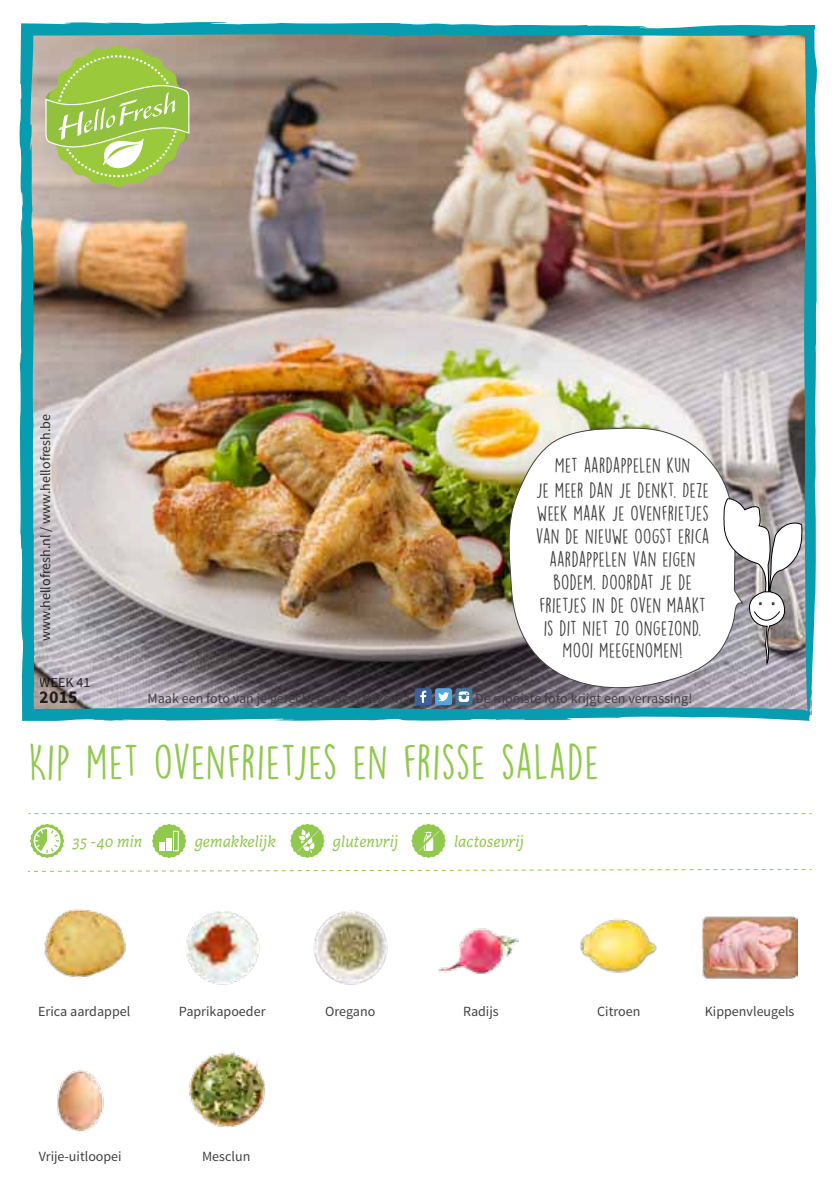
<style>
.page{position:relative;width:840px;height:1191px;background:#fff}
.page>*{position:absolute;margin:0;border:0;box-sizing:border-box;transform-origin:0 0}
.t1{font:44px "Lemon Yellow Sun";letter-spacing:.005em;color:#91c84e}
.t2{font:19px/22.8px "Lemon Yellow Sun";letter-spacing:.005em;color:#414042;text-align:center}
.t3{font:700 18px "Source Sans Pro";color:#000}
.t4{font:italic 17px "Capucine Basic";color:#91c84e}
.t5{font:14px "Source Sans Pro";color:#414042}
.t6{font:14px "Source Sans Pro";color:#000}
</style>
<div class="page">
<svg style="left:29px;top:813px;width:782px;height:1px"></svg>
<svg style="left:28px;top:868px;width:783px;height:4px"></svg>
<img style="left:44px;top:909px;width:82px;height:68px">
<svg style="left:152px;top:824px;width:34px;height:34px"></svg>
<div style="left:173px;top:831px;width:5px;height:20px;border:1px solid #fff"></div>
<svg style="left:290px;top:823px;width:34px;height:35px"></svg>
<img style="left:19px;top:22px;width:798px;height:699px">
<img style="left:580px;top:919px;width:77px;height:54px">
<img style="left:186px;top:911px;width:74px;height:74px">
<img style="left:313px;top:911px;width:75px;height:74px">
<img style="left:438px;top:928px;width:80px;height:46px">
<img style="left:57px;top:1070px;width:47px;height:62px">
<img style="left:189px;top:1051px;width:76px;height:76px">
<svg style="left:30px;top:823px;width:34px;height:35px"></svg>
<svg style="left:411px;top:823px;width:34px;height:35px"></svg>
<svg style="left:503px;top:425px;width:241px;height:271px"></svg>
<svg style="left:722px;top:497px;width:79px;height:169px"></svg>
<img style="left:702px;top:916px;width:95px;height:63px">
<p class="t6" style="left:37px;top:641px;width:228px;rotate:-90deg">www.hellofresh.nl / www.hellofresh.be</p>
<p class="t6" style="left:40px;top:674px;width:52px">WEEK 41</p>
<p class="t3" style="left:40px;top:685px;width:40px">2015</p>
<p class="t2" style="left:535px;top:452px;width:175px;line-height:25.2px">MET AARDAPPELEN KUN<br>JE MEER DAN JE DENKT. DEZE</p>
<p class="t2" style="left:535px;top:502px;width:175px">WEEK MAAK JE OVENFRIETJES<br>VAN DE NIEUWE OOGST ERICA<br>AARDAPPELEN VAN EIGEN<br>BODEM. DOORDAT JE DE<br>FRIETJES IN DE OVEN MAAKT<br>IS DIT NIET ZO ONGEZOND.<br>MOOI MEEGENOMEN!</p>
<p class="t5" style="left:147px;top:690px;width:264px">Maak een foto van je gerecht en deel deze via</p>
<p class="t5" style="left:475px;top:690px;width:218px">De mooiste foto krijgt een verrassing!</p>
<h1 class="t1" style="left:28px;top:734px;width:572px">KIP MET OVENFRIETJES EN FRISSE SALADE</h1>
<p class="t4" style="left:73px;top:829px;width:71px">35 -40 min</p>
<p class="t4" style="left:194px;top:829px;width:83px">gemakkelijk</p>
<p class="t4" style="left:333px;top:829px;width:67px">glutenvrij</p>
<p class="t4" style="left:454px;top:829px;width:71px">lactosevrij</p>
<p class="t5" style="left:38px;top:1002px;width:93px">Erica aardappel</p>
<p class="t5" style="left:179px;top:1002px;width:88px">Paprikapoeder</p>
<p class="t5" style="left:325px;top:1002px;width:52px">Oregano</p>
<p class="t5" style="left:462px;top:1002px;width:37px">Radijs</p>
<p class="t5" style="left:597px;top:1002px;width:45px">Citroen</p>
<p class="t5" style="left:704px;top:1002px;width:91px">Kippenvleugels</p>
<p class="t5" style="left:39px;top:1147px;width:84px">Vrije-uitloopei</p>
<p class="t5" style="left:202px;top:1147px;width:50px">Mesclun</p>
</div>
